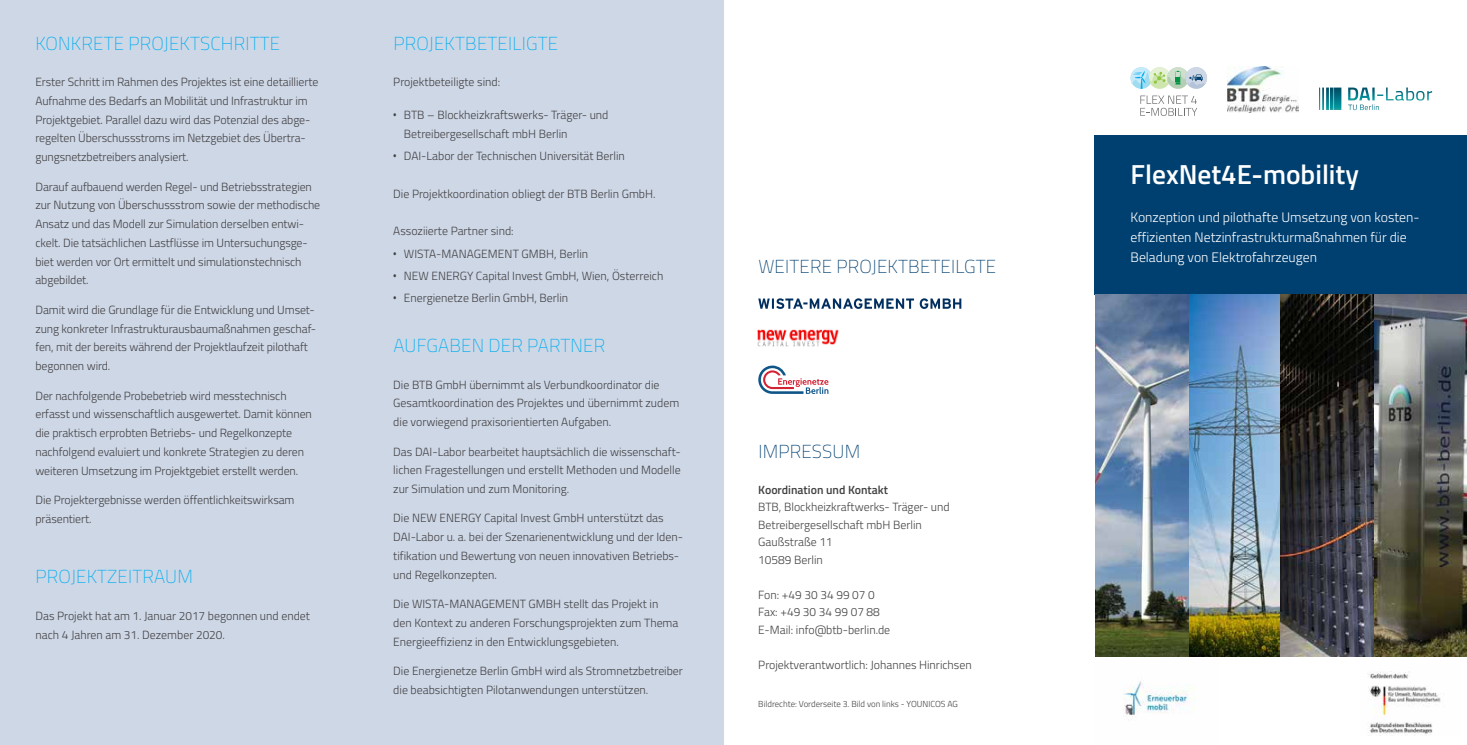
<style>
.page{position:relative;width:1467px;height:745px;background:#fff}
.page>*{position:absolute;margin:0;border:0;box-sizing:border-box;transform-origin:0 0}
.t1{font:600 27.5px "Titillium";color:#fff}
.t2{font:100 18.75px "Titillium";letter-spacing:.01em;color:#00aeef}
.t3{font:100 18.75px "Titillium";letter-spacing:.01em;color:#004071}
.t4{font:300 13.75px/20px "Titillium";color:#fff}
.t5{font:300 11.88px/18.8px "Titillium";letter-spacing:-.005em;color:#414042}
.t6{font:600 11.88px "Titillium";color:#414042}
.t7{font:300 8.75px "Titillium";color:#414042}
.s1{font-family:"Arial Narrow";font-weight:400}
</style>
<div class="page">
<div style="left:0;top:0;width:723px;height:744px;background:#ced7e6"></div>
<div style="left:1095px;top:135px;width:372px;height:159px;background:#004071"></div>
<img style="left:1227px;top:66px;width:72px;height:46px">
<img style="left:1367px;top:671px;width:74px;height:64px">
<svg style="left:1140px;top:95px;width:57px;height:21px"></svg>
<svg style="left:1130px;top:67px;width:77px;height:22px;background:#bfdbd3"></svg>
<img style="left:1095px;top:656px;width:123px;height:60px">
<img style="left:1319px;top:87px;width:22px;height:23px">
<img style="left:1348px;top:104px;width:31px;height:6px">
<img style="left:1348px;top:87px;width:84px;height:14px">
<svg style="left:758px;top:298px;width:203px;height:11px"></svg>
<img style="left:757px;top:329px;width:82px;height:18px">
<svg style="left:758px;top:365px;width:70px;height:28px"></svg>
<img style="left:1095px;top:294px;width:372px;height:362px">
<h2 class="t2" style="left:36px;top:30px;width:246px">KONKRETE PROJEKTSCHRITTE</h2>
<p class="t5" style="left:35px;top:72px;width:285px">Erster Schritt im Rahmen des Projektes ist eine detaillierte Aufnahme des Bedarfs an Mobilität und Infrastruktur im Projektgebiet. Parallel dazu wird das Potenzial des abge&shy;regelten Überschussstroms im Netzgebiet des Übertra&shy;gungsnetzbetreibers analysiert.</p>
<p class="t5" style="left:35px;top:176px;width:286px">Darauf aufbauend werden Regel- und Betriebsstrategien zur Nutzung von Überschussstrom sowie der methodische Ansatz und das Modell zur Simulation derselben entwi&shy;ckelt. Die tatsächlichen Lastflüsse im Untersuchungsge&shy;biet werden vor Ort ermittelt und simulationstechnisch abgebildet.</p>
<p class="t5" style="left:35px;top:299px;width:282px">Damit wird die Grundlage für die Entwicklung und Umset&shy;zung konkreter Infrastrukturausbaumaßnahmen geschaf&shy;fen, mit der bereits während der Projektlaufzeit pilothaft begonnen wird.</p>
<p class="t5" style="left:35px;top:385px;width:278px">Der nachfolgende Probebetrieb wird messtechnisch erfasst und wissenschaftlich ausgewertet. Damit können die praktisch erprobten Betriebs- und Regelkonzepte nachfolgend evaluiert und konkrete Strategien zu deren weiteren Umsetzung im Projektgebiet erstellt werden.</p>
<p class="t5" style="left:35px;top:489px;width:261px">Die Projektergebnisse werden öffentlichkeitswirksam präsentiert.</p>
<h2 class="t2" style="left:36px;top:563px;width:159px">PROJEKTZEITRAUM</h2>
<p class="t5" style="left:35px;top:605px;width:276px">Das Projekt hat am 1. Januar 2017 begonnen und endet nach 4 Jahren am 31. Dezember 2020.</p>
<h2 class="t2" style="left:393px;top:30px;width:166px">PROJEKTBETEILIGTE</h2>
<p class="t5" style="left:393px;top:72px;width:108px">Projektbeteiligte sind:</p>
<p class="t5" style="left:404px;top:105px;width:206px;text-indent:-11px"><span class="s1">•</span> BTB – Blockheizkraftswerks- Träger- und<br>Betreibergesellschaft mbH Berlin</p>
<p class="t5" style="left:393px;top:146px;width:233px"><span class="s1">•</span> DAI-Labor der Technischen Universität Berlin</p>
<p class="t5" style="left:393px;top:183px;width:264px">Die Projektkoordination obliegt der BTB Berlin GmbH.</p>
<p class="t5" style="left:393px;top:221px;width:122px">Assoziierte Partner sind:</p>
<p class="t5" style="left:393px;top:243px;width:196px"><span class="s1">•</span> WISTA-MANAGEMENT GMBH, Berlin</p>
<p class="t5" style="left:393px;top:265px;width:271px"><span class="s1">•</span> NEW ENERGY Capital Invest GmbH, Wien, Österreich</p>
<p class="t5" style="left:393px;top:288px;width:176px"><span class="s1">•</span> Energienetze Berlin GmbH, Berlin</p>
<h2 class="t2" style="left:393px;top:332px;width:213px">AUFGABEN DER PARTNER</h2>
<p class="t5" style="left:393px;top:374px;width:287px">Die BTB GmbH übernimmt als Verbundkoordinator die<br>Gesamtkoordination des Projektes und übernimmt zudem die vorwiegend praxisorientierten Aufgaben.</p>
<p class="t5" style="left:393px;top:441px;width:289px;text-align:justify">Das DAI-Labor bearbeitet hauptsächlich die wissenschaft&shy;lichen Fragestellungen und erstellt Methoden und Modelle zur Simulation und zum Monitoring.</p>
<p class="t5" style="left:393px;top:508px;width:291px">Die NEW ENERGY Capital Invest GmbH unterstützt das DAI-Labor u. a. bei der Szenarienentwicklung und der Iden&shy;tifikation und Bewertung von neuen innovativen Betriebs&shy;und Regelkonzepten.</p>
<p class="t5" style="left:393px;top:593px;width:287px">Die WISTA-MANAGEMENT GMBH stellt das Projekt in den Kontext zu anderen Forschungsprojekten zum Thema<br>Energieeffizienz in den Entwicklungsgebieten.</p>
<p class="t5" style="left:393px;top:660px;width:291px">Die Energienetze Berlin GmbH wird als Stromnetzbetreiber die beabsichtigten Pilotanwendungen unterstützen.</p>
<h2 class="t3" style="left:758px;top:253px;width:239px">WEITERE PROJEKTBETEILGTE</h2>
<h2 class="t3" style="left:758px;top:438px;width:103px">IMPRESSUM</h2>
<p class="t6" style="left:758px;top:480px;width:131px">Koordination und Kontakt</p>
<p class="t5" style="left:758px;top:497px;width:193px;line-height:17.5px">BTB, Blockheizkraftwerks- Träger- und<br>Betreibergesellschaft mbH Berlin<br>Gaußstraße 11<br>10589 Berlin</p>
<p class="t5" style="left:758px;top:585px;width:134px;line-height:17.5px">Fon: +49 30 34 99 07 0<br>Fax: +49 30 34 99 07 88<br>E-Mail: info@btb-berlin.de</p>
<p class="t5" style="left:758px;top:654px;width:215px">Projektverantwortlich: Johannes Hinrichsen</p>
<p class="t7" style="left:758px;top:697px;width:201px">Bildrechte: Vorderseite 3. Bild von links - YOUNICOS AG</p>
<h1 class="t1" style="left:1130px;top:153px;width:230px">FlexNet4E-mobility</h1>
<p class="t4" style="left:1130px;top:206px;width:291px">Konzeption und pilothafte Umsetzung von kosten&shy;effizienten Netzinfrastrukturmaßnahmen für die<br>Beladung von Elektrofahrzeugen</p>
</div>
